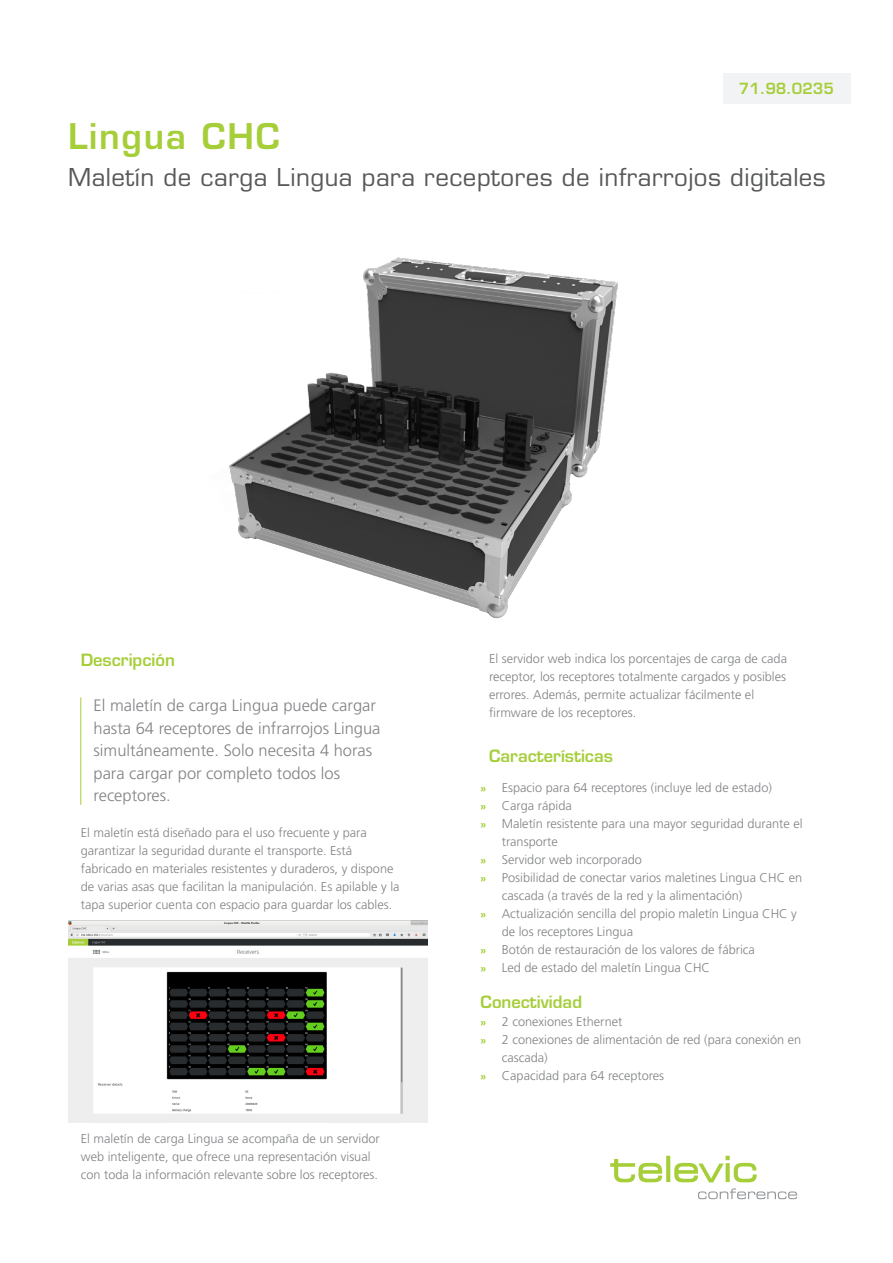
<style>
.page{position:relative;width:893px;height:1263px;background:#fff}
.page>*{position:absolute;margin:0;border:0;box-sizing:border-box;transform-origin:0 0}
.Titel_niveau_1{font:600 34.5px "Eurostile LT Std";letter-spacing:.05em;color:#a6ce39}
.Titel_niveau_2{font:24px "Eurostile LT Std";letter-spacing:.02em;color:#57585a}
.BROOD___regular{font:300 16.5px/22.5px "Frutiger LT Std";color:#808285}
.BROOD___regular-2{font:600 16.5px "Eurostile LT Std";color:#a6ce39}
.Bullets_-_1st{font:600 16.5px "Eurostile LT Std";color:#a6ce39}
.Titel_niveau_3{font:600 16.5px "Eurostile LT Std";color:#a6ce39}
.DATASHEET_-_number{font:600 15px "Eurostile LT Std";color:#a6ce39}
.BROOD___regular-3{font:300 12.75px/18px "Frutiger LT Std";color:#808285}
.s1{font-weight:700;font-size:10.5px;color:#a6ce39}
</style>
<div class="page">
<svg style="left:698px;top:1188px;width:99px;height:11px"></svg>
<svg style="left:610px;top:1156px;width:147px;height:26px"></svg>
<img style="left:229px;top:257px;width:389px;height:362px">
<hr style="left:80px;top:697px;width:1px;height:108px;background:#a6ce39">
<div style="left:722px;top:73px;width:128px;height:30px;background:#f2f3f4"></div>
<img style="left:68px;top:920px;width:359px;height:202px">
<p class="DATASHEET_-_number" style="left:739px;top:79px;width:97px">71.98.0235</p>
<p class="DATASHEET_-_number" style="left:792px;top:79px;width:44px">2000</p>
<p class="Titel_niveau_1" style="left:68px;top:115px;width:213px">Lingua CHC</p>
<p class="Titel_niveau_2" style="left:68px;top:163px;width:759px">Maletín de carga Lingua para receptores de infrarrojos digitales</p>
<p class="Titel_niveau_3" style="left:81px;top:650px;width:96px">Descripción</p>
<p class="BROOD___regular" style="left:94px;top:694px;width:288px">El maletín de carga Lingua puede cargar hasta 64 receptores de infrarrojos Lingua simultáneamente. Solo necesita 4 horas para cargar por completo todos los receptores.</p>
<p class="BROOD___regular-3" style="left:81px;top:824px;width:320px">El maletín está diseñado para el uso frecuente y para garantizar la seguridad durante el transporte. Está fabricado en materiales resistentes y duraderos, y dispone de varias asas que facilitan la manipulación. Es apilable y la tapa superior cuenta con espacio para guardar los cables.</p>
<p class="BROOD___regular-3" style="left:81px;top:1130px;width:300px">El maletín de carga Lingua se acompaña de un servidor web inteligente, que ofrece una representación visual con toda la información relevante sobre los receptores.</p>
<p class="BROOD___regular-3" style="left:489px;top:650px;width:300px">El servidor web indica los porcentajes de carga de cada receptor, los receptores totalmente cargados y posibles errores. Además, permite actualizar fácilmente el firmware de los receptores.</p>
<p class="BROOD___regular-2" style="left:489px;top:746px;width:125px">Características</p>
<p class="BROOD___regular-3" style="left:480px;top:779px;width:293px"><span class="s1">»</span> Espacio para 64 receptores (incluye led de estado)</p>
<p class="BROOD___regular-3" style="left:480px;top:797px;width:93px"><span class="s1">»</span> Carga rápida</p>
<p class="BROOD___regular-3" style="left:502px;top:815px;width:302px;text-indent:-21px"><span class="s1">»</span> Maletín resistente para una mayor seguridad durante el transporte</p>
<p class="BROOD___regular-3" style="left:480px;top:851px;width:163px"><span class="s1">»</span> Servidor web incorporado</p>
<p class="BROOD___regular-3" style="left:502px;top:869px;width:302px;text-indent:-21px"><span class="s1">»</span> Posibilidad de conectar varios maletines Lingua CHC en cascada (a través de la red y la alimentación)</p>
<p class="BROOD___regular-3" style="left:502px;top:905px;width:297px;text-indent:-21px"><span class="s1">»</span> Actualización sencilla del propio maletín Lingua CHC y de los receptores Lingua</p>
<p class="BROOD___regular-3" style="left:480px;top:941px;width:276px"><span class="s1">»</span> Botón de restauración de los valores de fábrica</p>
<p class="BROOD___regular-3" style="left:480px;top:959px;width:231px"><span class="s1">»</span> Led de estado del maletín Lingua CHC</p>
<p class="Bullets_-_1st" style="left:480px;top:992px;width:103px">Conectividad</p>
<p class="BROOD___regular-3" style="left:480px;top:1013px;width:143px"><span class="s1">»</span> 2 conexiones Ethernet</p>
<p class="BROOD___regular-3" style="left:502px;top:1031px;width:301px;text-indent:-21px"><span class="s1">»</span> 2 conexiones de alimentación de red (para conexión en cascada)</p>
<p class="BROOD___regular-3" style="left:480px;top:1067px;width:185px"><span class="s1">»</span> Capacidad para 64 receptores</p>
</div>
